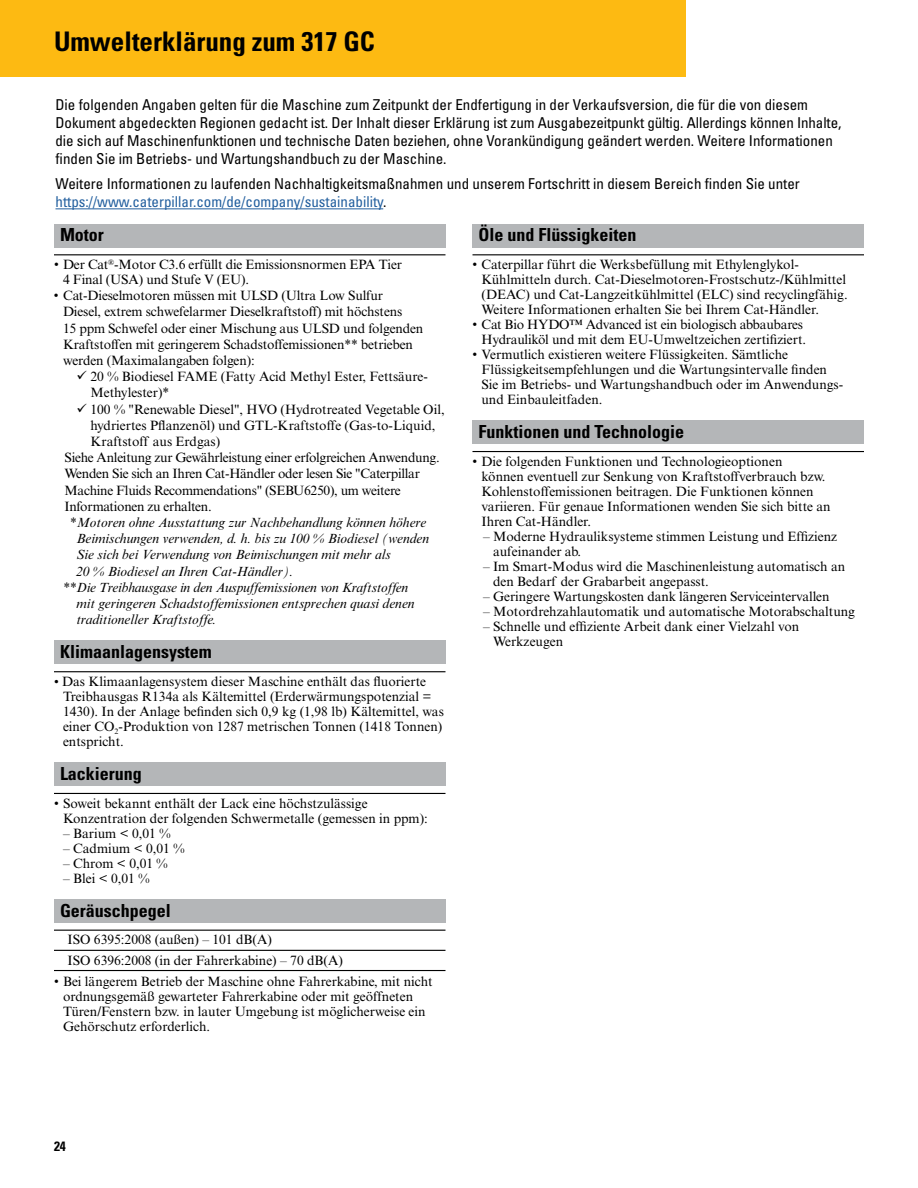
<style>
.page{position:relative;width:918px;height:1188px;background:#fff}
.page>*{position:absolute;margin:0;border:0;box-sizing:border-box;transform-origin:0 0}
.t1{font:700 condensed 27px "Univers LT Std";color:#000}
.t2{font:700 condensed 18px "Univers LT Std";color:#000}
.t3{font:condensed 15px/18px "Univers LT Std";color:#000}
.t4{font:13.5px/15px "Times New Roman MT Std";color:#000}
.t5{font:italic 13.5px "Times New Roman MT Std";color:#000}
.t6{font:13.5px "Times New Roman MT Std";letter-spacing:-.02em;color:#000}
.t7{font:700 condensed 13.5px "Univers LT Std";color:#000}
.s1{color:#215e9e}
.s2{font-family:"Times New Roman"}
</style>
<div class="page">
<div style="left:54px;top:224px;width:392px;height:23px;background:#b4b6b8"></div>
<hr style="left:54px;top:254px;width:392px;height:1px;background:#000">
<div style="left:54px;top:641px;width:392px;height:23px;background:#b4b6b8"></div>
<hr style="left:54px;top:671px;width:392px;height:1px;background:#000">
<div style="left:54px;top:762px;width:392px;height:24px;background:#b4b6b8"></div>
<hr style="left:54px;top:793px;width:392px;height:1px;background:#000">
<div style="left:54px;top:899px;width:392px;height:24px;background:#b4b6b8"></div>
<hr style="left:54px;top:930px;width:392px;height:1px;background:#000">
<hr style="left:54px;top:950px;width:392px;height:1px;background:#000">
<hr style="left:54px;top:970px;width:392px;height:1px;background:#000">
<div style="left:472px;top:224px;width:392px;height:23px;background:#b4b6b8"></div>
<hr style="left:472px;top:254px;width:392px;height:1px;background:#000">
<div style="left:472px;top:421px;width:392px;height:23px;background:#b4b6b8"></div>
<hr style="left:472px;top:451px;width:392px;height:1px;background:#000">
<hr style="left:56px;top:208px;width:327px;height:1px;background:#215e9e">
<div style="left:0;top:0;width:686px;height:76px;background:#fdba12"></div>
<h1 class="t1" style="left:54px;top:25px;width:322px">Umwelterklärung zum 317 GC</h1>
<p class="t3" style="left:56px;top:95px;width:788px">Die folgenden Angaben gelten für die Maschine zum Zeitpunkt der Endfertigung in der Verkaufsversion, die für die von diesem Dokument abgedeckten Regionen gedacht ist. Der Inhalt dieser Erklärung ist zum Ausgabezeitpunkt gültig. Allerdings können Inhalte, die sich auf Maschinenfunktionen und technische Daten beziehen, ohne Vorankündigung geändert werden. Weitere Informationen finden Sie im Betriebs- und Wartungshandbuch zu der Maschine.</p>
<p class="t3" style="left:56px;top:175px;width:746px">Weitere Informationen zu laufenden Nachhaltigkeitsmaßnahmen und unserem Fortschritt in diesem Bereich finden Sie unter <span class="s1">https://www.caterpillar.com/de/company/sustainability</span>.</p>
<h2 class="t2" style="left:60px;top:224px;width:45px">Motor</h2>
<p class="t4" style="left:63px;top:257px;width:341px;text-indent:-9px">• Der Cat<sup>®</sup>-Motor C3.6 erfüllt die Emissionsnormen EPA Tier<br>4 Final (USA) und Stufe V (EU).</p>
<p class="t4" style="left:63px;top:288px;width:362px;line-height:16.2px;text-indent:-9px">• Cat-Dieselmotoren müssen mit ULSD (Ultra Low Sulfur Diesel, extrem schwefelarmer Dieselkraftstoff) mit höchstens<br>15 ppm Schwefel oder einer Mischung aus ULSD und folgenden Kraftstoffen mit geringerem Schadstoffemissionen** betrieben werden (Maximalangaben folgen):</p>
<p class="t4" style="left:90px;top:369px;width:339px;line-height:16.2px;text-indent:-14px">✓ 20 % Biodiesel FAME (Fatty Acid Methyl Ester, Fettsäure-<br>Methylester)*</p>
<p class="t4" style="left:77px;top:402px;width:370px">✓ 100 % "Renewable Diesel", HVO (Hydrotreated Vegetable Oil,</p>
<p class="t4" style="left:90px;top:418px;width:346px">hydriertes Pflanzenöl) und GTL-Kraftstoffe (Gas-to-Liquid,</p>
<p class="t4" style="left:90px;top:434px;width:131px">Kraftstoff aus Erdgas)</p>
<p class="t6" style="left:65px;top:450px;width:377px">Siehe Anleitung zur Gewährleistung einer erfolgreichen Anwendung.</p>
<p class="t6" style="left:65px;top:466px;width:357px">Wenden Sie sich an Ihren Cat-Händler oder lesen Sie "Caterpillar</p>
<p class="t6" style="left:65px;top:482px;width:338px">Machine Fluids Recommendations" (SEBU6250), um weitere</p>
<p class="t6" style="left:65px;top:498px;width:149px">Informationen zu erhalten.</p>
<p class="t5" style="left:70px;top:515px;width:358px">*Motoren ohne Ausstattung zur Nachbehandlung können höhere</p>
<p class="t5" style="left:77px;top:531px;width:354px">Beimischungen verwenden, d. h. bis zu 100 % Biodiesel (wenden</p>
<p class="t5" style="left:77px;top:547px;width:316px">Sie sich bei Verwendung von Beimischungen mit mehr als</p>
<p class="t5" style="left:77px;top:563px;width:218px">20 % Biodiesel an Ihren Cat-Händler).</p>
<p class="t5" style="left:63px;top:580px;width:347px">**Die Treibhausgase in den Auspuffemissionen von Kraftstoffen</p>
<p class="t5" style="left:77px;top:596px;width:340px">mit geringeren Schadstoffemissionen entsprechen quasi denen</p>
<p class="t5" style="left:77px;top:612px;width:141px">traditioneller Kraftstoffe.</p>
<h2 class="t2" style="left:60px;top:641px;width:153px">Klimaanlagensystem</h2>
<p class="t4" style="left:63px;top:674px;width:382px;text-indent:-9px"><span class="s2">•</span> Das Klimaanlagensystem dieser Maschine enthält das fluorierte Treibhausgas R134a als Kältemittel (Erderwärmungspotenzial = 1430). In der Anlage befinden sich 0,9 kg (1,98 lb) Kältemittel, was einer CO<sub>2</sub>-Produktion von 1287 metrischen Tonnen (1418 Tonnen) entspricht.</p>
<h2 class="t2" style="left:60px;top:763px;width:83px">Lackierung</h2>
<p class="t4" style="left:63px;top:796px;width:366px;text-indent:-9px">• Soweit bekannt enthält der Lack eine höchstzulässige<br>Konzentration der folgenden Schwermetalle (gemessen in ppm):</p>
<p class="t4" style="left:63px;top:826px;width:109px">– Barium &lt; 0,01 %</p>
<p class="t4" style="left:63px;top:841px;width:123px">– Cadmium &lt; 0,01 %</p>
<p class="t4" style="left:63px;top:856px;width:106px">– Chrom &lt; 0,01 %</p>
<p class="t4" style="left:63px;top:871px;width:88px">– Blei &lt; 0,01 %</p>
<h2 class="t2" style="left:60px;top:899px;width:112px">Geräuschpegel</h2>
<p class="t4" style="left:68px;top:930px;width:277px;line-height:20.2px">ISO 6395:2008 (außen) – 101 dB(A)<br>ISO 6396:2008 (in der Fahrerkabine) – 70 dB(A)</p>
<p class="t4" style="left:63px;top:974px;width:371px;text-indent:-9px">• Bei längerem Betrieb der Maschine ohne Fahrerkabine, mit nicht ordnungsgemäß gewarteter Fahrerkabine oder mit geöffneten Türen/Fenstern bzw. in lauter Umgebung ist möglicherweise ein Gehörschutz erforderlich.</p>
<h2 class="t2" style="left:478px;top:224px;width:159px">Öle und Flüssigkeiten</h2>
<p class="t4" style="left:482px;top:257px;width:368px;text-indent:-9px">• Caterpillar führt die Werksbefüllung mit Ethylenglykol-Kühlmitteln durch. Cat-Dieselmotoren-Frostschutz-/Kühlmittel (DEAC) und Cat-Langzeitkühlmittel (ELC) sind recyclingfähig.<br>Weitere Informationen erhalten Sie bei Ihrem Cat-Händler.</p>
<p class="t4" style="left:472px;top:317px;width:335px;text-align:right">• Cat Bio HYDO™ Advanced ist ein biologisch abbaubares<br>Hydrauliköl und mit dem EU-Umweltzeichen zertifiziert.</p>
<p class="t4" style="left:482px;top:347px;width:363px;text-indent:-9px">• Vermutlich existieren weitere Flüssigkeiten. Sämtliche Flüssigkeitsempfehlungen und die Wartungsintervalle finden Sie im Betriebs- und Wartungshandbuch oder im Anwendungs&shy;und Einbauleitfaden.</p>
<h2 class="t2" style="left:478px;top:421px;width:207px">Funktionen und Technologie</h2>
<p class="t4" style="left:482px;top:454px;width:351px;text-indent:-9px">• Die folgenden Funktionen und Technologieoptionen<br>können eventuell zur Senkung von Kraftstoffverbrauch bzw.<br>Kohlenstoffemissionen beitragen. Die Funktionen können variieren. Für genaue Informationen wenden Sie sich bitte an Ihren Cat-Händler.</p>
<p class="t4" style="left:493px;top:529px;width:345px;text-indent:-10px">– Moderne Hydrauliksysteme stimmen Leistung und Effizienz aufeinander ab.</p>
<p class="t4" style="left:493px;top:559px;width:354px;text-indent:-10px">– Im Smart-Modus wird die Maschinenleistung automatisch an den Bedarf der Grabarbeit angepasst.</p>
<p class="t4" style="left:483px;top:589px;width:348px">– Geringere Wartungskosten dank längeren Serviceintervallen</p>
<p class="t4" style="left:483px;top:604px;width:374px">– Motordrehzahlautomatik und automatische Motorabschaltung</p>
<p class="t4" style="left:493px;top:619px;width:308px;text-indent:-10px">– Schnelle und effiziente Arbeit dank einer Vielzahl von<br>Werkzeugen</p>
<p class="t7" style="left:54px;top:1138px;width:13px">24</p>
</div>
